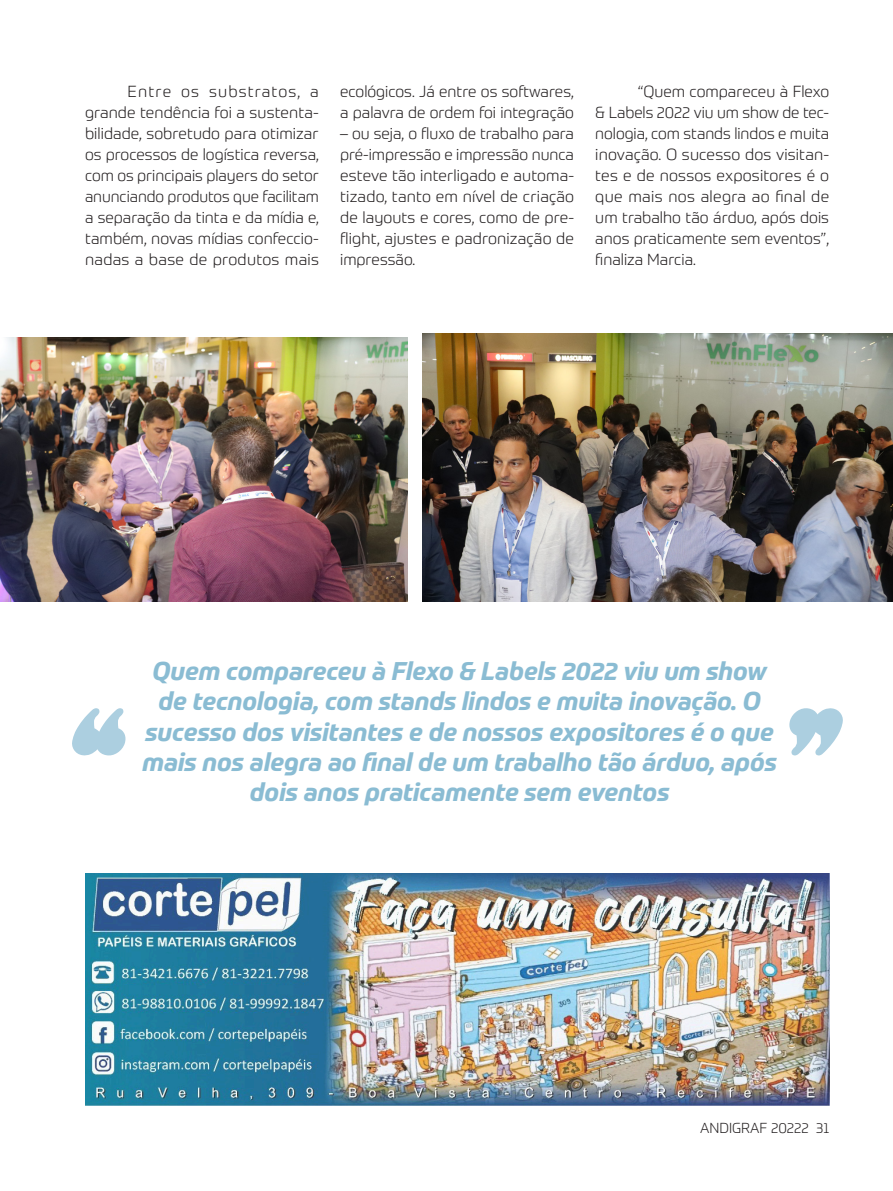
<style>
.page{position:relative;width:893px;height:1191px;background:#fff}
.page>*{position:absolute;margin:0;border:0;box-sizing:border-box;transform-origin:0 0}
.t1{font:italic 700 25.2px/30.3px "Prometo";color:#8abcd3;text-align:center}
.t2{font:300 15.75px/21px "Prometo";color:#231f20;text-align:justify}
.t3{font:300 14.25px "Prometo";color:#231f20}
</style>
<div class="page">
<img style="left:0;top:337px;width:407px;height:265px">
<img style="left:422px;top:333px;width:471px;height:269px">
<svg style="left:789px;top:708px;width:54px;height:47px"></svg>
<svg style="left:72px;top:708px;width:54px;height:48px"></svg>
<img style="left:86px;top:874px;width:743px;height:232px">
<p class="t2" style="left:85px;top:81px;width:236px;text-indent:43px">Entre os substratos, a grande tendência foi a sustenta&shy;bilidade, sobretudo para otimizar os processos de logística reversa, com os principais players do setor anunciando produtos que facilitam a separação da tinta e da mídia e, também, novas mídias confeccio&shy;nadas a base de produtos mais</p>
<p class="t2" style="left:340px;top:81px;width:235px">ecológicos. Já entre os softwares, a palavra de ordem foi integração</p>
<p class="t2" style="left:340px;top:123px;width:235px">– ou seja, o fluxo de trabalho para pré-impressão e impressão nunca esteve tão interligado e automa&shy;tizado, tanto em nível de criação de layouts e cores, como de pre&shy;flight, ajustes e padronização de impressão.</p>
<p class="t2" style="left:595px;top:81px;width:235px;text-indent:43px">“Quem compareceu à Flexo &amp; Labels 2022 viu um show de tec&shy;nologia, com stands lindos e muita inovação. O sucesso dos visitan&shy;tes e de nossos expositores é o que mais nos alegra ao final de um trabalho tão árduo, após dois anos praticamente sem eventos”, finaliza Marcia.</p>
<p class="t1" style="left:142px;top:656px;width:636px">Quem compareceu à Flexo &amp; Labels 2022 viu um show de tecnologia, com stands lindos e muita inovação. O sucesso dos visitantes e de nossos expositores é o que mais nos alegra ao final de um trabalho tão árduo, após dois anos praticamente sem eventos</p>
<p class="t3" style="left:700px;top:1119px;width:131px">ANDIGRAF 20222 31</p>
</div>
